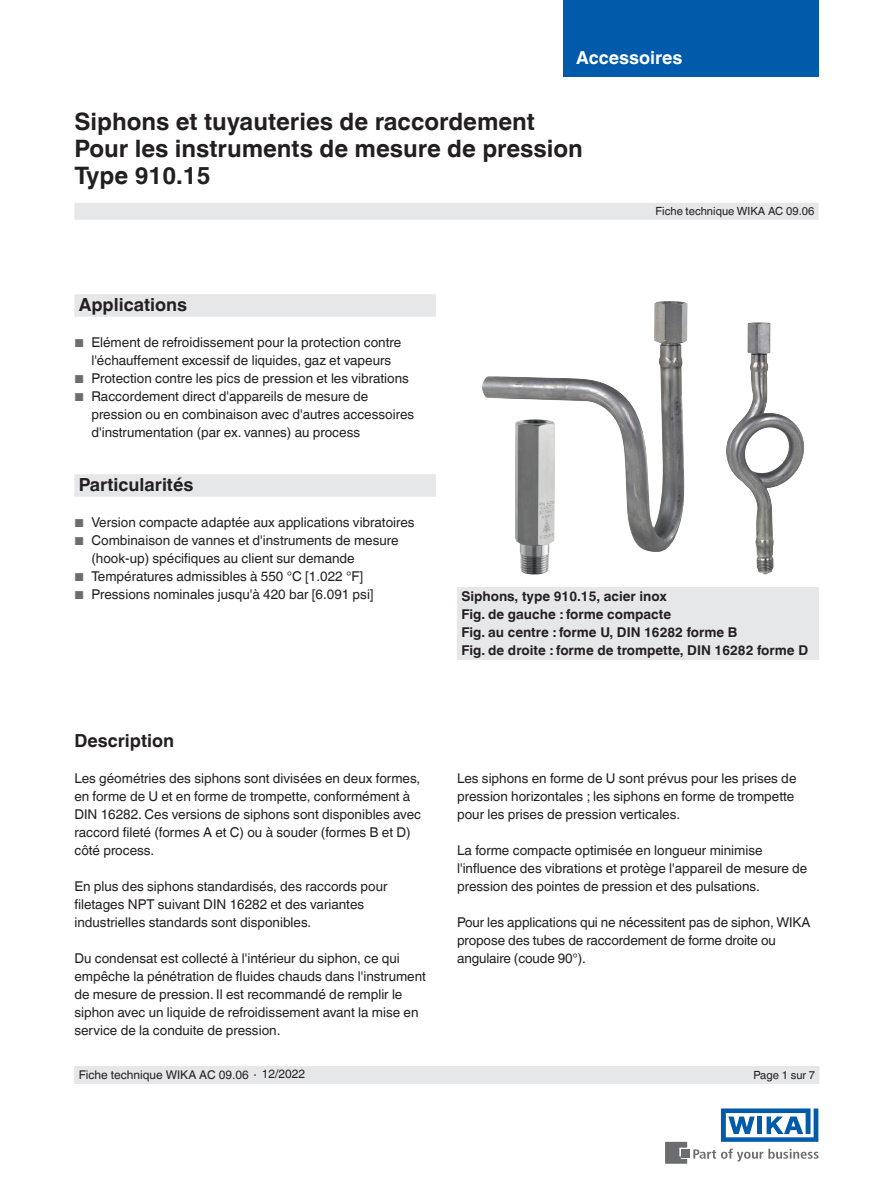
<style>
.page{position:relative;width:893px;height:1188px;background:#fff}
.page>*{position:absolute;margin:0;border:0;box-sizing:border-box;transform-origin:0 0}
.t1{font:700 24px/27px "Helvetica World";color:#231f20}
.t2{font:700 18px "Helvetica World";color:#231f20}
.t3{font:700 18px "Helvetica World";color:#fff}
.t4{font:13.5px/18px "Helvetica World";color:#231f20}
.t5{font:700 13.5px/18px "Helvetica World";color:#231f20}
.t6{font:12px "Helvetica World";color:#231f20}
.t7{font:11.25px "Helvetica World";color:#231f20}
.s1{font-size:11.55px;color:#6c6d70}
.s2{font-size:11.25px}
</style>
<div class="page">
<svg style="left:693px;top:1149px;width:126px;height:13px"></svg>
<div style="left:682px;top:1150px;width:8px;height:8px;background:#6c6d70"></div>
<svg style="left:665px;top:1142px;width:22px;height:22px"></svg>
<svg style="left:721px;top:1108px;width:97px;height:34px"></svg>
<div style="left:563px;top:0;width:256px;height:76px;background:#015aaa"></div>
<div style="left:74px;top:203px;width:745px;height:17px;background:#e6e7e9"></div>
<div style="left:74px;top:1066px;width:745px;height:18px;background:#e6e7e9"></div>
<img style="left:482px;top:301px;width:205px;height:251px">
<img style="left:726px;top:322px;width:78px;height:252px">
<img style="left:515px;top:419px;width:40px;height:156px">
<div style="left:457px;top:587px;width:362px;height:73px;background:#e6e7e9"></div>
<div style="left:74px;top:294px;width:362px;height:23px;background:#e6e7e9"></div>
<div style="left:74px;top:474px;width:362px;height:23px;background:#e6e7e9"></div>
<h2 class="t3" style="left:576px;top:47px;width:108px">Accessoires</h2>
<h1 class="t1" style="left:74px;top:108px;width:510px">Siphons et tuyauteries de raccordement<br>Pour les instruments de mesure de pression<br>Type 910.15</h1>
<p class="t7" style="left:655px;top:205px;width:160px">Fiche technique WIKA AC 09.06</p>
<h2 class="t2" style="left:79px;top:295px;width:110px">Applications</h2>
<p class="t4" style="left:74px;top:334px;width:328px;text-align:center"><span class="s1">■</span> Elément de refroidissement pour la protection contre l'échauffement excessif de liquides, gaz et vapeurs</p>
<p class="t4" style="left:74px;top:370px;width:336px"><span class="s1">■</span> Protection contre les pics de pression et les vibrations</p>
<p class="t4" style="left:91px;top:388px;width:324px;text-indent:-17px"><span class="s1">■</span> Raccordement direct d'appareils de mesure de pression ou en combinaison avec d'autres accessoires d'instrumentation (par ex. vannes) au process</p>
<h2 class="t2" style="left:79px;top:475px;width:116px">Particularités</h2>
<p class="t4" style="left:74px;top:514px;width:342px"><span class="s1">■</span> Version compacte adaptée aux applications vibratoires</p>
<p class="t4" style="left:91px;top:532px;width:309px;text-indent:-17px"><span class="s1">■</span> Combinaison de vannes et d'instruments de mesure (hook-up) spécifiques au client sur demande</p>
<p class="t4" style="left:74px;top:568px;width:290px"><span class="s1">■</span> Températures admissibles à 550 °C [1.022 °F]</p>
<p class="t4" style="left:74px;top:586px;width:301px"><span class="s1">■</span> Pressions nominales jusqu'à 420 bar [6.091 psi]</p>
<h2 class="t2" style="left:74px;top:730px;width:101px">Description</h2>
<p class="t4" style="left:74px;top:770px;width:348px">Les géométries des siphons sont divisées en deux formes, en forme de U et en forme de trompette, conformément à DIN 16282. Ces versions de siphons sont disponibles avec raccord fileté (formes A et C) ou à souder (formes B et D) côté process.</p>
<p class="t4" style="left:74px;top:878px;width:315px">En plus des siphons standardisés, des raccords pour filetages NPT suivant DIN 16282 et des variantes industrielles standards sont disponibles.</p>
<p class="t4" style="left:74px;top:950px;width:353px">Du condensat est collecté à l'intérieur du siphon, ce qui empêche la pénétration de fluides chauds dans l'instrument de mesure de pression. Il est recommandé de remplir le siphon avec un liquide de refroidissement avant la mise en service de la conduite de pression.</p>
<p class="t6" style="left:79px;top:1068px;width:228px">Fiche technique WIKA AC 09.06 <span class="s2">∙</span> 12/2022</p>
<p class="t5" style="left:461px;top:588px;width:348px">Siphons, type 910.15, acier inox<br>Fig. de gauche : forme compacte<br>Fig. au centre : forme U, DIN 16282 forme B<br>Fig. de droite : forme de trompette, DIN 16282 forme D</p>
<p class="t4" style="left:457px;top:769px;width:341px">Les siphons en forme de U sont prévus pour les prises de pression horizontales ; les siphons en forme de trompette pour les prises de pression verticales.</p>
<p class="t4" style="left:457px;top:841px;width:352px">La forme compacte optimisée en longueur minimise l'influence des vibrations et protège l'appareil de mesure de pression des pointes de pression et des pulsations.</p>
<p class="t4" style="left:457px;top:913px;width:355px">Pour les applications qui ne nécessitent pas de siphon, WIKA propose des tubes de raccordement de forme droite ou angulaire (coude 90°).</p>
<p class="t7" style="left:753px;top:1069px;width:63px">Page 1 sur 7</p>
</div>
